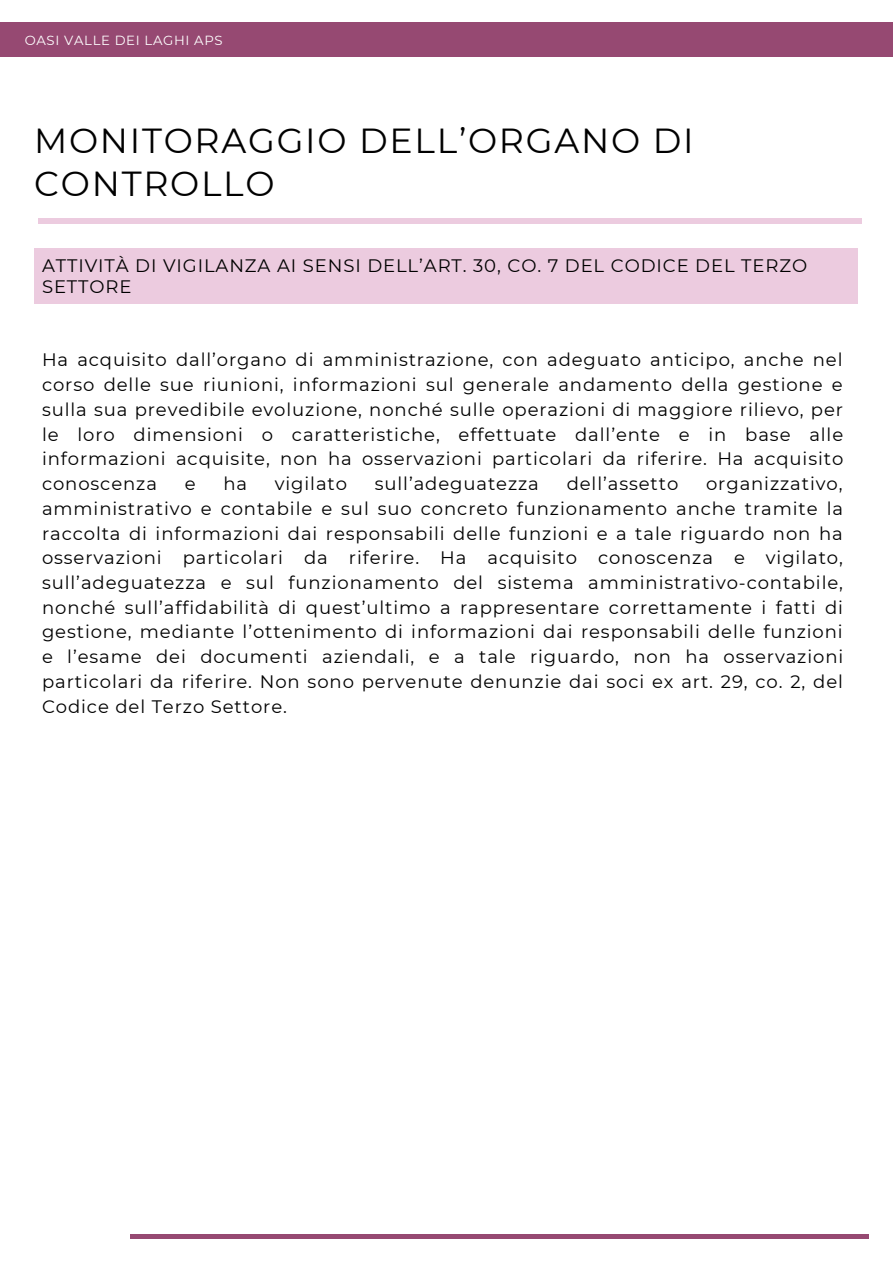
<style>
.page{position:relative;width:893px;height:1264px;background:#fff}
.page>*{position:absolute;margin:0;border:0;box-sizing:border-box;transform-origin:0 0}
.t1{font:34.65px/42.8px "Montserrat";letter-spacing:.05em;color:#000}
.t2{font:18px/24.8px "Montserrat";letter-spacing:.05em;color:#000;text-align:justify}
.t3{font:13.2px "Montserrat";letter-spacing:.05em;color:#fff}
</style>
<div class="page">
<div style="left:0;top:22px;width:892px;height:34px;background:#964972"></div>
<hr style="left:38px;top:219px;width:823px;height:4px;background:#eccbdf">
<div style="left:130px;top:1233px;width:738px;height:5px;background:#964972"></div>
<div style="left:34px;top:248px;width:823px;height:55px;background:#eccbdf"></div>
<p class="t3" style="left:25px;top:32px;width:199px">OASI VALLE DEI LAGHI APS</p>
<h1 class="t1" style="left:34px;top:120px;width:661px">MONITORAGGIO DELL’ORGANO DI<br>CONTROLLO</h1>
<p class="t2" style="left:42px;top:254px;width:766px;line-height:21.3px">ATTIVITÀ DI VIGILANZA AI SENSI DELL’ART. 30, CO. 7 DEL CODICE DEL TERZO<br>SETTORE</p>
<p class="t2" style="left:42px;top:347px;width:802px">Ha acquisito dall’organo di amministrazione, con adeguato anticipo, anche nel corso delle sue riunioni, informazioni sul generale andamento della gestione e sulla sua prevedibile evoluzione, nonché sulle operazioni di maggiore rilievo, per le loro dimensioni o caratteristiche, effettuate dall’ente e in base alle informazioni acquisite, non ha osservazioni particolari da riferire. Ha acquisito conoscenza</p>
<p class="t2" style="left:185px;top:471px;width:12px">e</p>
<p class="t2" style="left:223px;top:471px;width:25px">ha</p>
<p class="t2" style="left:275px;top:471px;width:74px">vigilato</p>
<p class="t2" style="left:375px;top:471px;width:166px">sull’adeguatezza</p>
<p class="t2" style="left:566px;top:471px;width:113px">dell’assetto</p>
<p class="t2" style="left:42px;top:471px;width:802px;text-indent:664px">organizzativo, amministrativo e contabile e sul suo concreto funzionamento anche tramite la raccolta di informazioni dai responsabili delle funzioni e a tale riguardo non ha osservazioni particolari da riferire. Ha acquisito conoscenza e vigilato, sull’adeguatezza e sul funzionamento del sistema amministrativo-contabile, nonché sull’affidabilità di quest’ultimo a rappresentare correttamente i fatti di gestione, mediante l’ottenimento di informazioni dai responsabili delle funzioni e l’esame dei documenti aziendali, e a tale riguardo, non ha osservazioni particolari da riferire. Non sono pervenute denunzie dai soci ex art. 29, co. 2, del Codice del Terzo Settore.</p>
</div>
